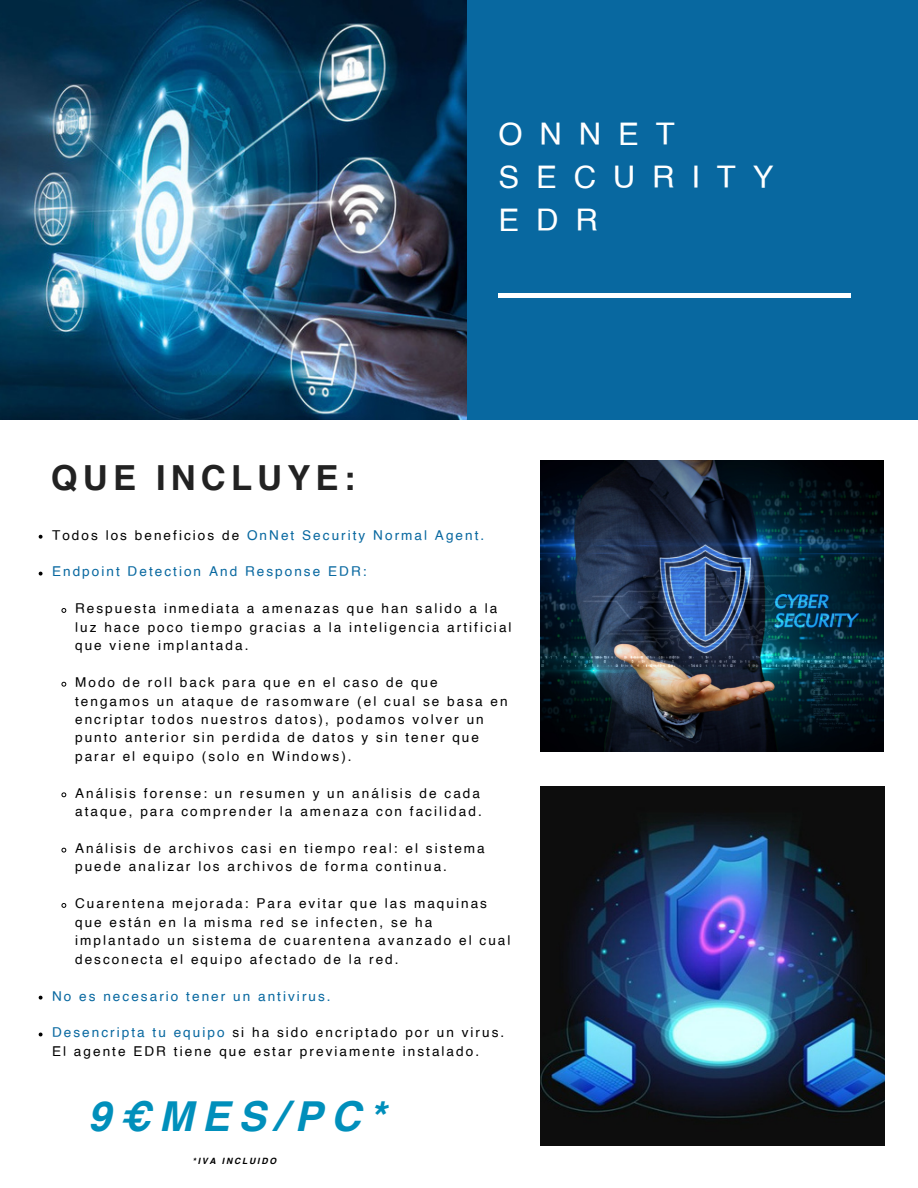
<style>
.page{position:relative;width:918px;height:1188px;background:#fff}
.page>*{position:absolute;margin:0;border:0;box-sizing:border-box;transform-origin:0 0}
.t1{font:italic 700 41.25px "Helvetica";color:#008fbb}
.t2{font:700 34.5px "Helvetica";letter-spacing:.15em;color:#222}
.t3{font:31.2px/42.8px "Helvetica";letter-spacing:.54em;color:#fff}
.t4{font:13.5px/18.5px "Helvetica";letter-spacing:.15em;color:#000}
.t5{font:13.5px "Helvetica";letter-spacing:.15em;color:#0868a0}
.t6{font:italic 700 8.7px "Helvetica";letter-spacing:.21em;color:#000}
.s1{color:#000}
.s2{color:#0868a0}
</style>
<div class="page">
<div style="left:463px;top:0;width:455px;height:419px;background:#0868a0"></div>
<img style="left:541px;top:461px;width:343px;height:291px">
<img style="left:541px;top:786px;width:344px;height:359px">
<hr style="left:499px;top:294px;width:352px;height:3px;background:#fff">
<img style="left:0;top:0;width:467px;height:420px">
<svg style="left:39px;top:535px;width:4px;height:4px"></svg>
<svg style="left:39px;top:572px;width:4px;height:4px"></svg>
<svg style="left:61px;top:608px;width:6px;height:5px"></svg>
<svg style="left:61px;top:681px;width:6px;height:6px"></svg>
<svg style="left:61px;top:792px;width:6px;height:6px"></svg>
<svg style="left:61px;top:847px;width:6px;height:6px"></svg>
<svg style="left:61px;top:903px;width:6px;height:5px"></svg>
<svg style="left:39px;top:996px;width:4px;height:4px"></svg>
<svg style="left:39px;top:1033px;width:4px;height:3px"></svg>
<p class="t2" style="left:51px;top:463px;width:306px">QUE INCLUYE:</p>
<p class="t3" style="left:499px;top:115px;width:276px">ONNET<br>SECURITY<br>EDR</p>
<p class="t5" style="left:52px;top:529px;width:434px"><span class="s1">Todos los beneficios de</span> OnNet Security Normal Agent.</p>
<p class="t5" style="left:52px;top:566px;width:316px">Endpoint Detection And Response EDR:</p>
<p class="t4" style="left:75px;top:600px;width:438px">Respuesta inmediata a amenazas que han salido a la luz hace poco tiempo gracias a la inteligencia artificial que viene implantada.</p>
<p class="t4" style="left:75px;top:674px;width:434px">Modo de roll back para que en el caso de que tengamos un ataque de rasomware (el cual se basa en encriptar todos nuestros datos), podamos volver un punto anterior sin perdida de datos y sin tener que parar el equipo (solo en Windows).</p>
<p class="t4" style="left:75px;top:785px;width:408px">Análisis forense: un resumen y un análisis de cada ataque, para comprender la amenaza con facilidad.</p>
<p class="t4" style="left:75px;top:840px;width:411px">Análisis de archivos casi en tiempo real: el sistema puede analizar los archivos de forma continua.</p>
<p class="t4" style="left:75px;top:895px;width:437px">Cuarentena mejorada: Para evitar que las maquinas que están en la misma red se infecten, se ha implantado un sistema de cuarentena avanzado el cual desconecta el equipo afectado de la red.</p>
<p class="t5" style="left:52px;top:990px;width:280px">No es necesario tener un antivirus.</p>
<p class="t4" style="left:52px;top:1025px;width:454px"><span class="s2">Desencripta tu equipo</span> si ha sido encriptado por un virus.<br>El agente EDR tiene que estar previamente instalado.</p>
<p class="t1" style="left:88px;top:1100px;width:299px">9€MES/PC*</p>
<p class="t6" style="left:193px;top:1158px;width:85px">*IVA INCLUIDO</p>
</div>
